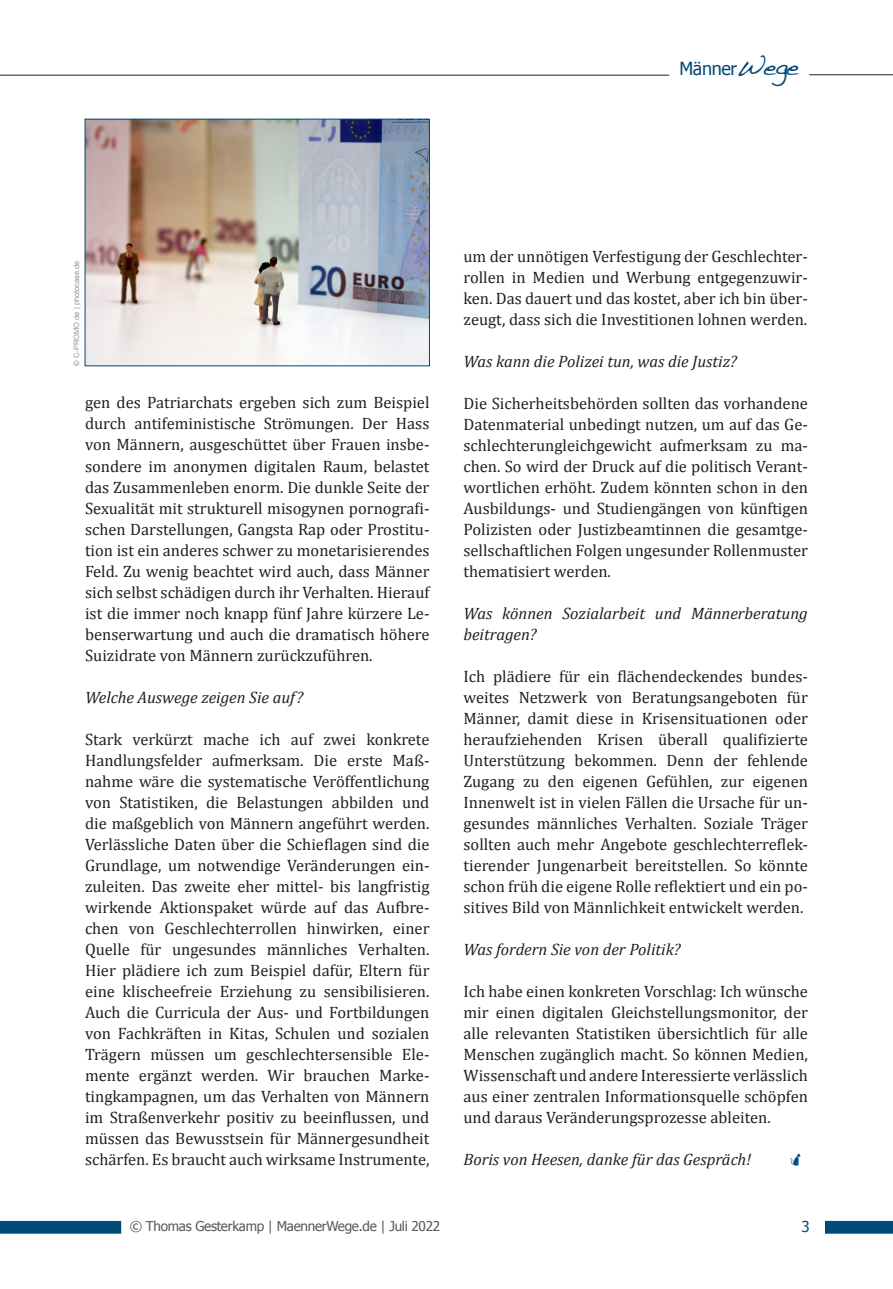
<style>
.page{position:relative;width:893px;height:1289px;background:#fff}
.page>*{position:absolute;margin:0;border:0;box-sizing:border-box;transform-origin:0 0}
.t1{font:18px "Tahoma";letter-spacing:-.02em;color:#004979}
.Lauftext_Cambria{font:16.5px/21px "Cambria";color:#231f20;text-align:justify}
.Lauftext_Cambria-2{font:italic 16.5px/21px "Cambria";color:#231f20}
.t2{font:15px "Tahoma";color:#004979}
.t3{font:13.5px "Tahoma";letter-spacing:-.02em;color:#57585a}
.Bildautor{font:7.5px "Arial";color:#939598}
.s1{font-family:"Handwriting Dakota";font-size:27px}
</style>
<div class="page">
<svg style="left:0;top:1220px;width:121px;height:13px;background:#125682"></svg>
<svg style="left:825px;top:1220px;width:68px;height:13px"></svg>
<hr style="left:809px;top:74px;width:84px;height:1px;background:#231f20">
<hr style="left:0;top:75px;width:669px;height:1px;background:#231f20">
<img style="left:87px;top:121px;width:341px;height:243px">
<div style="left:85px;top:119px;width:345px;height:247px;border:1px solid #004979"></div>
<p class="t1" style="left:679px;top:57px;width:121px">Männer<span class="s1">Wege</span></p>
<p class="Bildautor" style="left:72px;top:366px;width:107px;rotate:-90deg">© C-PROMO.de | photocase.de</p>
<p class="Lauftext_Cambria" style="left:85px;top:392px;width:346px">gen des Patriarchats ergeben sich zum Beispiel durch antifeministische Strömungen. Der Hass von Männern, ausgeschüttet über Frauen insbe&shy;sondere im anonymen digitalen Raum, belastet das Zusammenleben enorm. Die dunkle Seite der Sexualität mit strukturell misogynen pornografi&shy;schen Darstellungen, Gangsta Rap oder Prostitu&shy;tion ist ein anderes schwer zu monetarisierendes Feld. Zu wenig beachtet wird auch, dass Männer sich selbst schädigen durch ihr Verhalten. Hierauf ist die immer noch knapp fünf Jahre kürzere Le&shy;benserwartung und auch die dramatisch höhere Suizidrate von Männern zurückzuführen.</p>
<p class="Lauftext_Cambria-2" style="left:85px;top:686px;width:220px">Welche Auswege zeigen Sie auf?</p>
<p class="Lauftext_Cambria" style="left:85px;top:728px;width:346px">Stark verkürzt mache ich auf zwei konkrete Handlungsfelder aufmerksam. Die erste Maß&shy;nahme wäre die systematische Veröffentlichung von Statistiken, die Belastungen abbilden und die maßgeblich von Männern angeführt werden.<br>Verlässliche Daten über die Schieflagen sind die Grundlage, um notwendige Veränderungen ein&shy;zuleiten. Das zweite eher mittel- bis langfristig wirkende Aktionspaket würde auf das Aufbre&shy;chen von Geschlechterrollen hinwirken, einer Quelle für ungesundes männliches Verhalten.<br>Hier plädiere ich zum Beispiel dafür, Eltern für eine klischeefreie Erziehung zu sensibilisieren.<br>Auch die Curricula der Aus- und Fortbildungen von Fachkräften in Kitas, Schulen und sozialen Trägern müssen um geschlechtersensible Ele&shy;mente ergänzt werden. Wir brauchen Marke&shy;tingkampagnen, um das Verhalten von Männern im Straßenverkehr positiv zu beeinflussen, und müssen das Bewusstsein für Männergesundheit schärfen. Es braucht auch wirksame Instrumente,</p>
<p class="Lauftext_Cambria" style="left:463px;top:245px;width:346px">um der unnötigen Verfestigung der Geschlechter&shy;rollen in Medien und Werbung entgegenzuwir&shy;ken. Das dauert und das kostet, aber ich bin über&shy;zeugt, dass sich die Investitionen lohnen werden.</p>
<p class="Lauftext_Cambria-2" style="left:463px;top:350px;width:275px">Was kann die Polizei tun, was die Justiz?</p>
<p class="Lauftext_Cambria" style="left:463px;top:392px;width:346px">Die Sicherheitsbehörden sollten das vorhandene Datenmaterial unbedingt nutzen, um auf das Ge&shy;schlechterungleichgewicht aufmerksam zu ma&shy;chen. So wird der Druck auf die politisch Verant&shy;wortlichen erhöht. Zudem könnten schon in den Ausbildungs- und Studiengängen von künftigen Polizisten oder Justizbeamtinnen die gesamtge&shy;sellschaftlichen Folgen ungesunder Rollenmuster thematisiert werden.</p>
<p class="Lauftext_Cambria-2" style="left:463px;top:602px;width:346px">Was können Sozialarbeit und Männerberatung beitragen?</p>
<p class="Lauftext_Cambria" style="left:463px;top:665px;width:346px">Ich plädiere für ein flächendeckendes bundes&shy;weites Netzwerk von Beratungsangeboten für Männer, damit diese in Krisensituationen oder heraufziehenden Krisen überall qualifizierte Unterstützung bekommen. Denn der fehlende Zugang zu den eigenen Gefühlen, zur eigenen Innenwelt ist in vielen Fällen die Ursache für un&shy;gesundes männliches Verhalten. Soziale Träger sollten auch mehr Angebote geschlechterreflek&shy;tierender Jungenarbeit bereitstellen. So könnte schon früh die eigene Rolle reflektiert und ein po&shy;sitives Bild von Männlichkeit entwickelt werden.</p>
<p class="Lauftext_Cambria-2" style="left:463px;top:938px;width:219px">Was fordern Sie von der Politik?</p>
<p class="Lauftext_Cambria" style="left:463px;top:980px;width:346px">Ich habe einen konkreten Vorschlag: Ich wünsche mir einen digitalen Gleichstellungsmonitor, der alle relevanten Statistiken übersichtlich für alle Menschen zugänglich macht. So können Medien, Wissenschaft und andere Interessierte verlässlich aus einer zentralen Informationsquelle schöpfen und daraus Veränderungsprozesse ableiten.</p>
<p class="Lauftext_Cambria-2" style="left:463px;top:1148px;width:289px">Boris von Heesen, danke für das Gespräch!</p>
<p class="t3" style="left:130px;top:1217px;width:312px">© Thomas Gesterkamp | MaennerWege.de | Juli 2022</p>
<p class="t2" style="left:801px;top:1217px;width:10px">3</p>
</div>
